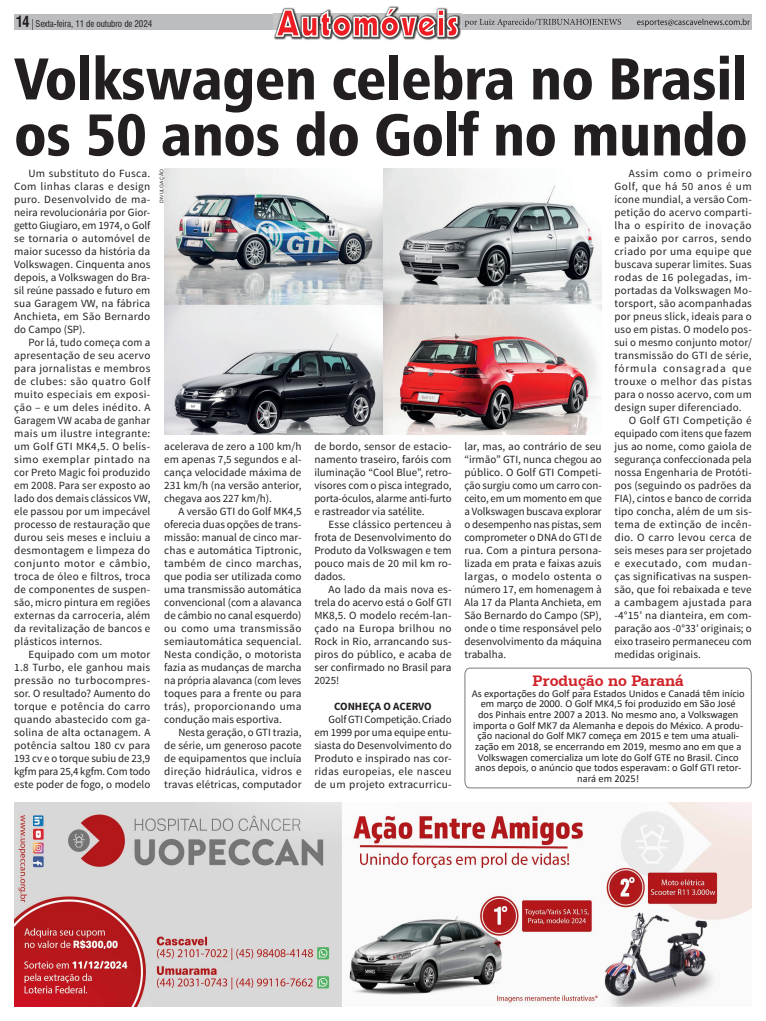
<style>
.page{position:relative;width:766px;height:1021px;background:#fff}
.page>*{position:absolute;margin:0;border:0;box-sizing:border-box;transform-origin:0 0}
.t1{font:59px/56px "Humanist 777 BT Black Condensed B";letter-spacing:-.01em;color:#231f20}
.t2{font:700 16px "Serifa BT";color:#d1232a}
.t3{font:11px/13px "Source Sans Pro";letter-spacing:.015em;color:#231f20;text-align:justify}
.t4{font:11px "Source Sans Pro";letter-spacing:.04em;color:#231f20}
.t5{font:11px "Source Sans Pro";letter-spacing:.035em;color:#231f20}
.t6{font:11px "Source Sans Pro";letter-spacing:.045em;color:#231f20}
.t7{font:11px "Source Sans Pro";letter-spacing:.08em;color:#231f20}
.t8{font:11px "Source Sans Pro";letter-spacing:.05em;color:#231f20}
.t9{font:11px "Source Sans Pro";letter-spacing:.055em;color:#231f20}
.t10{font:700 11px "Source Sans Pro";color:#231f20}
.t11{font:10.5px/10.7px "Calibri";color:#231f20;text-align:center}
.t12{font:condensed 9px "Swiss 721 BT";letter-spacing:-.01em;color:#231f20}
.t13{font:5px "Arial";letter-spacing:.035em;color:#231f20}
.s1{font-weight:700;font-size:15px}
</style>
<div class="page">
<div style="left:14px;top:14px;width:737px;height:15px;background:#bcbdc0"></div>
<img style="left:273px;top:6px;width:188px;height:34px">
<img style="left:273px;top:14px;width:188px;height:15px">
<svg style="left:275px;top:8px;width:183px;height:29px"></svg>
<svg style="left:637px;top:19px;width:112px;height:8px"></svg>
<svg style="left:464px;top:18px;width:157px;height:9px"></svg>
<img style="left:14px;top:803px;width:737px;height:203px">
<img style="left:164px;top:169px;width:437px;height:265px">
<svg style="left:464px;top:667px;width:287px;height:121px"></svg>
<p class="t12" style="left:16px;top:19px;width:138px"><span class="s1">14</span> Sexta-feira, 11 de outubro de 2024</p>
<h1 class="t1" style="left:14px;top:49px;width:735px">Volkswagen celebra no Brasil os 50 anos do Golf no mundo</h1>
<p class="t3" style="left:14px;top:167px;width:138px;text-indent:14px">Um substituto do Fusca.<br>Com linhas claras e design puro. Desenvolvido de ma&shy;neira revolucionária por Gior&shy;getto Giugiaro, em 1974, o Golf se tornaria o automóvel de maior sucesso da história da Volkswagen. Cinquenta anos depois, a Volkswagen do Bra&shy;sil reúne passado e futuro em sua Garagem VW, na fábrica Anchieta, em São Bernardo do Campo (SP).</p>
<p class="t3" style="left:14px;top:336px;width:138px;text-indent:14px">Por lá, tudo começa com a apresentação de seu acervo para jornalistas e membros de clubes: são quatro Golf muito especiais em exposi&shy;ção – e um deles inédito. A Garagem VW acaba de ganhar mais um ilustre integrante: um Golf GTI MK4,5. O belís&shy;simo exemplar pintado na cor Preto Magic foi produzido em 2008. Para ser exposto ao lado dos demais clássicos VW, ele passou por um impecável processo de restauração que durou seis meses e incluiu a desmontagem e limpeza do conjunto motor e câmbio, troca de óleo e filtros, troca de componentes de suspen&shy;são, micro pintura em regiões externas da carroceria, além da revitalização de bancos e plásticos internos.</p>
<p class="t3" style="left:14px;top:648px;width:138px;text-indent:14px">Equipado com um motor 1.8 Turbo, ele ganhou mais pressão no turbocompres&shy;sor. O resultado? Aumento do torque e potência do carro quando abastecido com ga&shy;solina de alta octanagem. A potência saltou 180 cv para 193 cv e o torque subiu de 23,9 kgfm para 25,4 kgfm. Com todo este poder de fogo, o modelo</p>
<p class="t13" style="left:158px;top:203px;width:36px;rotate:-90deg">DIVULGAÇÃO</p>
<p class="t9" style="left:628px;top:166px;width:125px">Assim como o primeiro</p>
<p class="t6" style="left:614px;top:179px;width:139px">Golf, que há 50 anos é um</p>
<p class="t3" style="left:614px;top:193px;width:139px">ícone mundial, a versão Com-</p>
<p class="t3" style="left:614px;top:206px;width:139px">petição do acervo comparti-</p>
<p class="t6" style="left:614px;top:218px;width:139px">lha o espírito de inovação</p>
<p class="t4" style="left:614px;top:231px;width:139px">e paixão por carros, sendo</p>
<p class="t5" style="left:614px;top:244px;width:139px">criado por uma equipe que</p>
<p class="t3" style="left:614px;top:258px;width:139px">buscava superar limites. Suas</p>
<p class="t5" style="left:614px;top:270px;width:139px">rodas de 16 polegadas, im-</p>
<p class="t3" style="left:614px;top:284px;width:139px">portadas da Volkswagen Mo-</p>
<p class="t3" style="left:614px;top:297px;width:139px">torsport, são acompanhadas</p>
<p class="t3" style="left:614px;top:310px;width:139px">por pneus slick, ideais para o</p>
<p class="t3" style="left:614px;top:323px;width:139px">uso em pistas. O modelo pos-</p>
<p class="t3" style="left:614px;top:336px;width:139px">sui o mesmo conjunto motor/</p>
<p class="t3" style="left:614px;top:349px;width:139px">transmissão do GTI de série,</p>
<p class="t7" style="left:614px;top:361px;width:139px">fórmula consagrada que</p>
<p class="t4" style="left:614px;top:374px;width:139px">trouxe o melhor das pistas</p>
<p class="t3" style="left:614px;top:388px;width:139px">para o nosso acervo, com um</p>
<p class="t3" style="left:614px;top:401px;width:128px">design super diferenciado.</p>
<p class="t3" style="left:628px;top:414px;width:125px">O Golf GTI Competição é</p>
<p class="t3" style="left:614px;top:427px;width:139px">equipado com itens que fazem</p>
<p class="t3" style="left:614px;top:440px;width:139px">jus ao nome, como gaiola de</p>
<p class="t3" style="left:614px;top:453px;width:139px">segurança confeccionada pela</p>
<p class="t3" style="left:614px;top:466px;width:139px">nossa Engenharia de Protóti-</p>
<p class="t3" style="left:614px;top:479px;width:139px">pos (seguindo os padrões da</p>
<p class="t3" style="left:614px;top:492px;width:139px">FIA), cintos e banco de corrida</p>
<p class="t3" style="left:614px;top:505px;width:139px">tipo concha, além de um sis-</p>
<p class="t3" style="left:614px;top:518px;width:139px">tema de extinção de incên-</p>
<p class="t3" style="left:614px;top:531px;width:139px">dio. O carro levou cerca de</p>
<p class="t3" style="left:614px;top:544px;width:139px">seis meses para ser projetado</p>
<p class="t8" style="left:614px;top:556px;width:139px">e executado, com mudan-</p>
<p class="t3" style="left:614px;top:570px;width:139px">ças significativas na suspen-</p>
<p class="t3" style="left:614px;top:583px;width:139px">são, que foi rebaixada e teve</p>
<p class="t3" style="left:614px;top:596px;width:139px">a cambagem ajustada para</p>
<p class="t3" style="left:614px;top:609px;width:139px">-4°15’ na dianteira, em com-</p>
<p class="t3" style="left:614px;top:622px;width:139px">paração aos -0°33’ originais; o</p>
<p class="t3" style="left:614px;top:635px;width:139px">eixo traseiro permaneceu com</p>
<p class="t3" style="left:614px;top:648px;width:88px">medidas originais.</p>
<h2 class="t2" style="left:532px;top:670px;width:153px">Produção no Paraná</h2>
<p class="t11" style="left:471px;top:687px;width:274px">As exportações do Golf para Estados Unidos e Canadá têm início em março de 2000. O Golf MK4,5 foi produzido em São José<br>dos Pinhais entre 2007 a 2013. No mesmo ano, a Volkswagen importa o Golf MK7 da Alemanha e depois do México. A produ&shy;ção nacional do Golf MK7 começa em 2015 e tem uma atuali&shy;zação em 2018, se encerrando em 2019, mesmo ano em que a Volkswagen comercializa um lote do Golf GTE no Brasil. Cinco anos depois, o anúncio que todos esperavam: o Golf GTI retor&shy;nará em 2025!</p>
<p class="t3" style="left:464px;top:440px;width:139px">lar, mas, ao contrário de seu “irmão” GTI, nunca chegou ao público. O Golf GTI Competi&shy;ção surgiu como um carro con&shy;ceito, em um momento em que a Volkswagen buscava explorar o desempenho nas pistas, sem comprometer o DNA do GTI de rua. Com a pintura persona&shy;lizada em prata e faixas azuis largas, o modelo ostenta o número 17, em homenagem à Ala 17 da Planta Anchieta, em São Bernardo do Campo (SP), onde o time responsável pelo desenvolvimento da máquina trabalha.</p>
<p class="t3" style="left:164px;top:440px;width:139px">acelerava de zero a 100 km/h em apenas 7,5 segundos e al&shy;cança velocidade máxima de 231 km/h (na versão anterior, chegava aos 227 km/h).</p>
<p class="t3" style="left:164px;top:505px;width:139px;text-indent:14px">A versão GTI do Golf MK4,5 oferecia duas opções de trans&shy;missão: manual de cinco mar&shy;chas e automática Tiptronic, também de cinco marchas, que podia ser utilizada como uma transmissão automática convencional (com a alavanca de câmbio no canal esquerdo) ou como uma transmissão semiautomática sequencial.<br>Nesta condição, o motorista fazia as mudanças de marcha na própria alavanca (com leves toques para a frente ou para trás), proporcionando uma condução mais esportiva.</p>
<p class="t3" style="left:164px;top:726px;width:139px;text-indent:14px">Nesta geração, o GTI trazia, de série, um generoso pacote de equipamentos que incluía direção hidráulica, vidros e travas elétricas, computador</p>
<p class="t3" style="left:314px;top:440px;width:139px">de bordo, sensor de estacio&shy;namento traseiro, faróis com iluminação “Cool Blue”, retro&shy;visores com o pisca integrado, porta-óculos, alarme anti-furto e rastreador via satélite.</p>
<p class="t3" style="left:314px;top:518px;width:139px;text-indent:14px">Esse clássico pertenceu à frota de Desenvolvimento do Produto da Volkswagen e tem pouco mais de 20 mil km ro&shy;dados.</p>
<p class="t3" style="left:314px;top:583px;width:139px;text-indent:14px">Ao lado da mais nova es&shy;trela do acervo está o Golf GTI MK8,5. O modelo recém-lan&shy;çado na Europa brilhou no Rock in Rio, arrancando sus&shy;piros do público, e acaba de ser confirmado no Brasil para 2025!</p>
<p class="t10" style="left:334px;top:699px;width:99px">CONHEÇA O ACERVO</p>
<p class="t3" style="left:314px;top:713px;width:139px;text-indent:14px">Golf GTI Competição. Criado em 1999 por uma equipe entu&shy;siasta do Desenvolvimento do Produto e inspirado nas cor&shy;ridas europeias, ele nasceu de um projeto extracurricu-</p>
</div>
